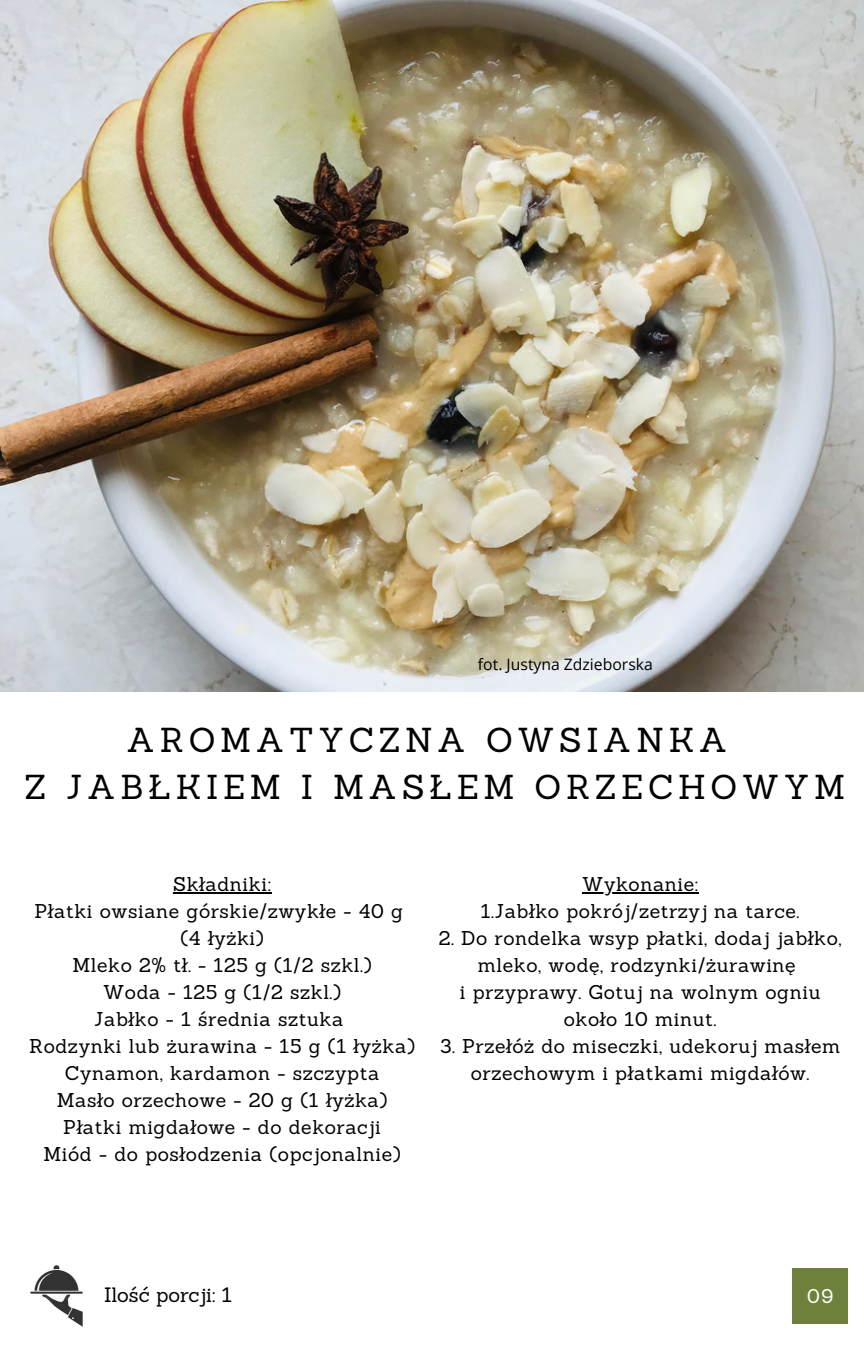
<style>
.page{position:relative;width:864px;height:1350px;background:#fff}
.page>*{position:absolute;margin:0;border:0;box-sizing:border-box;transform-origin:0 0}
.t1{font:33.75px/47.2px "Sanchez";letter-spacing:.14em;color:#000;text-align:center}
.t2{font:20.25px "Sanchez";color:#000}
.t3{font:19.35px/27px "Sanchez";letter-spacing:.03em;color:#000;text-align:center}
.t4{font:19.35px "Sanchez";color:#fff}
.t5{font:15.75px "Open Sans";color:#000}
</style>
<div class="page">
<img style="left:0;top:0;width:864px;height:692px">
<div style="left:792px;top:1268px;width:56px;height:56px;background:#6d813c"></div>
<hr style="left:173px;top:892px;width:99px;height:2px;background:#000">
<hr style="left:582px;top:892px;width:117px;height:2px;background:#000">
<img style="left:30px;top:1265px;width:53px;height:62px">
<p class="t5" style="left:478px;top:653px;width:176px">fot. Justyna Zdzieborska</p>
<h1 class="t1" style="left:25px;top:716px;width:822px">AROMATYCZNA OWSIANKA<br>Z JABŁKIEM I MASŁEM ORZECHOWYM</h1>
<p class="t3" style="left:29px;top:871px;width:387px">Składniki:<br>Płatki owsiane górskie/zwykłe - 40 g (4 łyżki)<br>Mleko 2% tł. - 125 g (1/2 szkl.)<br>Woda - 125 g (1/2 szkl.)<br>Jabłko - 1 średnia sztuka<br>Rodzynki lub żurawina - 15 g (1 łyżka)<br>Cynamon, kardamon - szczypta<br>Masło orzechowe - 20 g (1 łyżka)<br>Płatki migdałowe - do dekoracji<br>Miód - do posłodzenia (opcjonalnie)</p>
<p class="t3" style="left:481px;top:871px;width:320px">Wykonanie:<br>1.Jabłko pokrój/zetrzyj na tarce.</p>
<p class="t3" style="left:439px;top:925px;width:404px">2. Do rondelka wsyp płatki, dodaj jabłko, mleko, wodę, rodzynki/żurawinę<br>i przyprawy. Gotuj na wolnym ogniu około 10 minut.</p>
<p class="t3" style="left:440px;top:1033px;width:402px">3. Przełóż do miseczki, udekoruj masłem orzechowym i płatkami migdałów.</p>
<p class="t2" style="left:104px;top:1282px;width:130px">Ilość porcji: 1</p>
<p class="t4" style="left:807px;top:1283px;width:28px">09</p>
</div>
